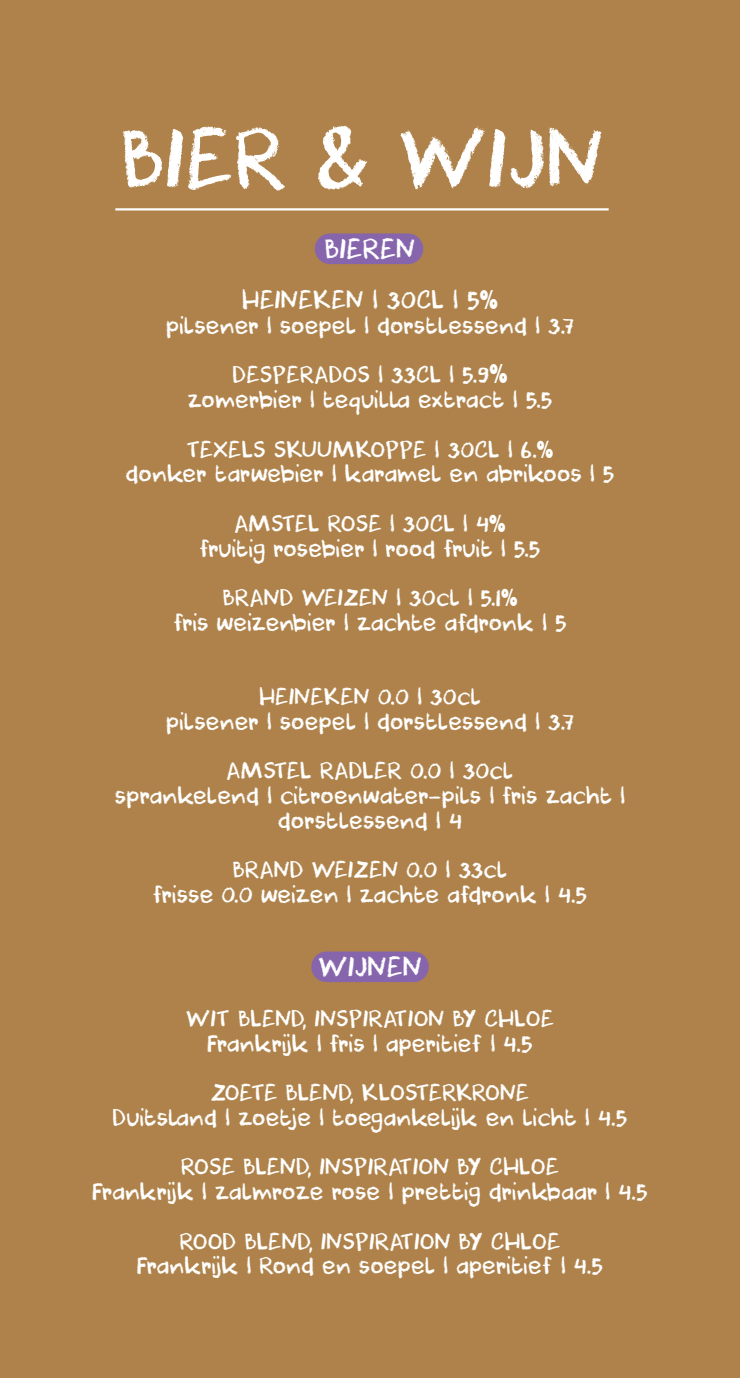
<style>
.page{position:relative;width:740px;height:1378px;background:#ae824a}
.page>*{position:absolute;margin:0;border:0;box-sizing:border-box;transform-origin:0 0}
.t1{font:81px "DK Cool Crayon";color:#fff}
.t2{font:27px "DK Cool Crayon";color:#fff}
.t3{font:24.75px "DK Cool Crayon";color:#fff}
.t4{font:22.5px "DK Cool Crayon";color:#fff}
.s1{font-family:"Gill Sans";font-weight:800;font-stretch:condensed}
.s2{font-family:"Gill Sans";font-weight:800;font-stretch:condensed;font-size:24.75px}
</style>
<div class="page">
<div style="left:315px;top:233px;width:108px;height:31px;background:#8665ac;border-radius:15px"></div>
<div style="left:311px;top:951px;width:118px;height:31px;background:#8665ac;border-radius:15px"></div>
<hr style="left:115px;top:208px;width:494px;height:2px;background:#fff">
<p class="t1" style="left:120px;top:109px;width:485px">BIER &amp; WIJN</p>
<p class="t2" style="left:325px;top:233px;width:92px">BIEREN</p>
<p class="t3" style="left:242px;top:284px;width:257px">HEINEKEN | 30CL | 5<span class="s1">%</span></p>
<p class="t4" style="left:166px;top:311px;width:410px">pilsener | soepel | dorstlessend | 3.7</p>
<p class="t4" style="left:233px;top:361px;width:276px">DESPERADOS | 33CL | 5.9<span class="s2">%</span></p>
<p class="t4" style="left:187px;top:386px;width:367px">zomerbier | tequilla extract | 5.5</p>
<p class="t4" style="left:187px;top:435px;width:368px">TEXELS SKUUMKOPPE | 30CL | 6.<span class="s1">%</span></p>
<p class="t4" style="left:126px;top:460px;width:490px">donker tarwebier | karamel en abrikoos | 5</p>
<p class="t4" style="left:234px;top:509px;width:272px">AMSTEL ROSE | 30CL | 4<span class="s1">%</span></p>
<p class="t4" style="left:199px;top:534px;width:343px">fruitig rosebier | rood fruit | 5.5</p>
<p class="t4" style="left:222px;top:584px;width:296px">BRAND WEIZEN | 30cl | 5.1<span class="s1">%</span></p>
<p class="t4" style="left:173px;top:608px;width:395px">fris weizenbier | zachte afdronk | 5</p>
<p class="t4" style="left:259px;top:683px;width:223px">HEINEKEN 0.0 | 30cl</p>
<p class="t4" style="left:166px;top:707px;width:410px">pilsener | soepel | dorstlessend | 3.7</p>
<p class="t4" style="left:227px;top:757px;width:288px">AMSTEL RADLER 0.0 | 30cl</p>
<p class="t4" style="left:115px;top:782px;width:512px">sprankelend | citroenwater-pils | fris zacht |</p>
<p class="t4" style="left:278px;top:806px;width:186px">dorstlessend | 4</p>
<p class="t4" style="left:233px;top:856px;width:276px">BRAND WEIZEN 0.0 | 33cl</p>
<p class="t4" style="left:153px;top:881px;width:436px">frisse 0.0 weizen | zachte afdronk | 4.5</p>
<p class="t2" style="left:318px;top:950px;width:105px">WIJNEN</p>
<p class="t4" style="left:186px;top:1004px;width:370px">WIT BLEND, INSPIRATION BY CHLOE</p>
<p class="t4" style="left:207px;top:1029px;width:327px">Frankrijk | fris | aperitief | 4.5</p>
<p class="t4" style="left:211px;top:1079px;width:320px">ZOETE BLEND, KLOSTERKRONE</p>
<p class="t4" style="left:113px;top:1103px;width:516px">Duitsland | zoetje | toegankelijk en licht | 4.5</p>
<p class="t4" style="left:181px;top:1153px;width:380px">ROSE BLEND, INSPIRATION BY CHLOE</p>
<p class="t4" style="left:92px;top:1178px;width:557px">Frankrijk | zalmroze rose | prettig drinkbaar | 4.5</p>
<p class="t4" style="left:179px;top:1227px;width:382px">ROOD BLEND, INSPIRATION BY CHLOE</p>
<p class="t4" style="left:137px;top:1252px;width:468px">Frankrijk | Rond en soepel | aperitief | 4.5</p>
</div>
